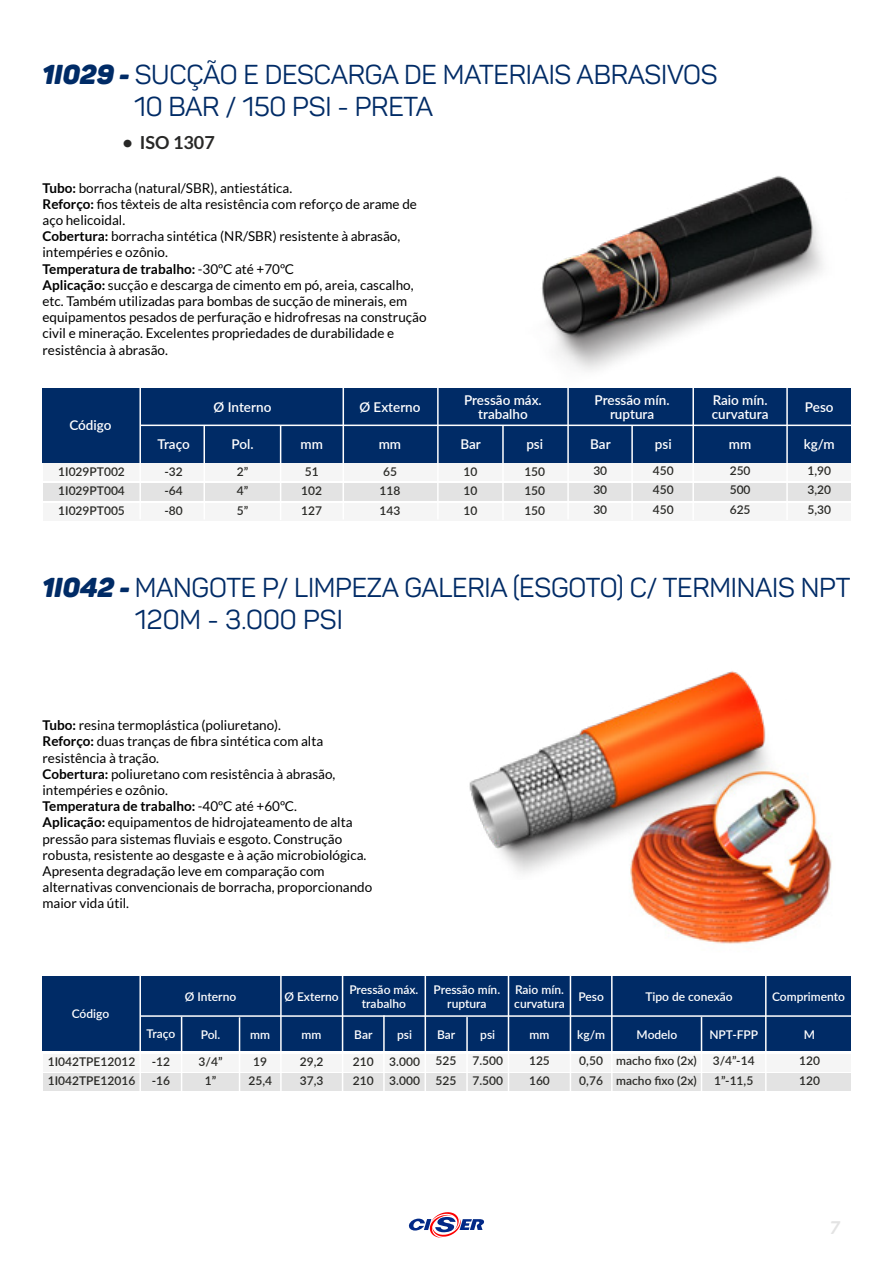
<style>
.page{position:relative;width:893px;height:1263px;background:#fff}
.page>*{position:absolute;margin:0;border:0;box-sizing:border-box;transform-origin:0 0}
.t1{font:27px/32.4px "Panton";letter-spacing:-.01em;color:#002b66}
.t2{font:700 18px "Lato";color:#282827}
.t3{font:italic 700 18px "Panton";color:#e3e3e3}
.t4{font:13.5px/16.2px "Lato";color:#000}
.t5{font:600 13.5px/13.5px "Lato";color:#fff;text-align:center}
.t6{font:600 12px/19.8px "Lato";color:#292926}
.t7{font:600 12px/13.5px "Lato";color:#fff;text-align:center}
.s1{font-family:"Panton Blackitalic Caps"}
.s2{font-weight:700}
</style>
<div class="page">
<svg style="left:408px;top:1212px;width:76px;height:26px"></svg>
<div style="left:43px;top:483px;width:808px;height:18px;background:#e3e3e3"></div>
<div style="left:43px;top:388px;width:808px;height:74px;background:#002b66"></div>
<hr style="left:786px;top:388px;width:2px;height:132px;background:#fff">
<hr style="left:203px;top:425px;width:2px;height:95px;background:#fff">
<hr style="left:141px;top:425px;width:710px;height:1px;background:#fff">
<hr style="left:343px;top:388px;width:1px;height:131px;background:#fff">
<hr style="left:280px;top:425px;width:1px;height:95px;background:#fff">
<hr style="left:139px;top:388px;width:2px;height:131px;background:#fff">
<hr style="left:437px;top:388px;width:2px;height:131px;background:#fff">
<hr style="left:502px;top:425px;width:2px;height:95px;background:#fff">
<hr style="left:567px;top:388px;width:2px;height:131px;background:#fff">
<hr style="left:631px;top:425px;width:2px;height:95px;background:#fff">
<hr style="left:692px;top:388px;width:2px;height:132px;background:#fff">
<img style="left:542px;top:176px;width:281px;height:194px">
<img style="left:631px;top:775px;width:201px;height:169px">
<img style="left:469px;top:671px;width:317px;height:208px">
<div style="left:43px;top:1073px;width:808px;height:17px;background:#e3e3e3"></div>
<div style="left:43px;top:976px;width:808px;height:75px;background:#002b66"></div>
<hr style="left:570px;top:970px;width:1px;height:131px;background:#fff">
<hr style="left:181px;top:1017px;width:1px;height:83px;background:#fff">
<hr style="left:141px;top:1015px;width:710px;height:2px;background:#fff">
<hr style="left:280px;top:963px;width:2px;height:139px;background:#fff">
<hr style="left:239px;top:1017px;width:1px;height:84px;background:#fff">
<hr style="left:139px;top:963px;width:2px;height:139px;background:#fff">
<hr style="left:342px;top:963px;width:1px;height:139px;background:#fff">
<hr style="left:383px;top:1015px;width:2px;height:84px;background:#fff">
<hr style="left:425px;top:963px;width:1px;height:139px;background:#fff">
<hr style="left:466px;top:1017px;width:2px;height:83px;background:#fff">
<hr style="left:508px;top:963px;width:1px;height:139px;background:#fff">
<hr style="left:701px;top:1017px;width:1px;height:83px;background:#fff">
<hr style="left:765px;top:973px;width:2px;height:138px;background:#fff">
<hr style="left:611px;top:970px;width:2px;height:131px;background:#fff">
<h1 class="t1" style="left:134px;top:58px;width:585px;text-indent:-92px"><span class="s1">1I029 -</span> SUCÇÃO E DESCARGA DE MATERIAIS ABRASIVOS<br>10 BAR / 150 PSI - PRETA</h1>
<h2 class="t2" style="left:122px;top:132px;width:94px">• ISO 1307</h2>
<p class="t4" style="left:43px;top:180px;width:385px"><span class="s2">Tubo:</span> borracha (natural/SBR), antiestática.<br><span class="s2">Reforço:</span> fios têxteis de alta resistência com reforço de arame de aço helicoidal.<br><span class="s2">Cobertura:</span> borracha sintética (NR/SBR) resistente à abrasão, intempéries e ozônio.<br><span class="s2">Temperatura de trabalho:</span> -30ºC até +70ºC<br><span class="s2">Aplicação:</span> sucção e descarga de cimento em pó, areia, cascalho, etc. Também utilizadas para bombas de sucção de minerais, em equipamentos pesados de perfuração e hidrofresas na construção civil e mineração. Excelentes propriedades de durabilidade e resistência à abrasão.</p>
<p class="t5" style="left:69px;top:418px;width:44px">Código</p>
<p class="t5" style="left:214px;top:400px;width:59px">Ø Interno</p>
<p class="t5" style="left:359px;top:400px;width:63px">Ø Externo</p>
<p class="t5" style="left:464px;top:393px;width:79px">Pressão máx. trabalho</p>
<p class="t5" style="left:595px;top:393px;width:76px">Pressão mín. ruptura</p>
<p class="t5" style="left:712px;top:393px;width:58px;text-align:left">Raio mín. curvatura</p>
<p class="t5" style="left:805px;top:400px;width:30px">Peso</p>
<p class="t5" style="left:157px;top:437px;width:34px">Traço</p>
<p class="t5" style="left:231px;top:437px;width:24px">Pol.</p>
<p class="t5" style="left:301px;top:437px;width:24px">mm</p>
<p class="t5" style="left:460px;top:437px;width:22px">Bar</p>
<p class="t5" style="left:526px;top:437px;width:18px">psi</p>
<p class="t5" style="left:729px;top:437px;width:24px">mm</p>
<p class="t5" style="left:804px;top:437px;width:33px">kg/m</p>
<p class="t5" style="left:590px;top:437px;width:22px">Bar</p>
<p class="t5" style="left:655px;top:437px;width:18px">psi</p>
<p class="t6" style="left:593px;top:460px;width:15px;text-align:justify">30<br>30<br>30</p>
<p class="t6" style="left:653px;top:460px;width:22px;text-align:justify">450<br>450<br>450</p>
<p class="t6" style="left:730px;top:460px;width:22px;text-align:justify">250<br>500<br>625</p>
<p class="t6" style="left:807px;top:460px;width:25px;text-align:justify">1,90<br>3,20<br>5,30</p>
<p class="t5" style="left:379px;top:437px;width:24px">mm</p>
<p class="t6" style="left:380px;top:461px;width:22px">65<br>118<br>143</p>
<p class="t6" style="left:463px;top:461px;width:15px;text-align:justify">10<br>10<br>10</p>
<p class="t6" style="left:524px;top:461px;width:22px;text-align:justify">150<br>150<br>150</p>
<p class="t6" style="left:58px;top:461px;width:68px;text-align:justify">1I029PT002<br>1I029PT004<br>1I029PT005</p>
<p class="t6" style="left:164px;top:461px;width:20px;text-align:justify">-32 -64 -80</p>
<p class="t6" style="left:237px;top:461px;width:13px;text-align:justify">2” 4” 5”</p>
<p class="t6" style="left:301px;top:461px;width:22px">51<br>102<br>127</p>
<h1 class="t1" style="left:135px;top:571px;width:717px;text-indent:-92px"><span class="s1">1I042 -</span> MANGOTE P/ LIMPEZA GALERIA (ESGOTO) C/ TERMINAIS NPT<br>120M - 3.000 PSI</h1>
<p class="t4" style="left:43px;top:717px;width:331px"><span class="s2">Tubo:</span> resina termoplástica (poliuretano).<br><span class="s2">Reforço:</span> duas tranças de fibra sintética com alta resistência à tração.<br><span class="s2">Cobertura:</span> poliuretano com resistência à abrasão, intempéries e ozônio.<br><span class="s2">Temperatura de trabalho:</span> -40ºC até +60ºC.<br><span class="s2">Aplicação:</span> equipamentos de hidrojateamento de alta pressão para sistemas fluviais e esgoto. Construção robusta, resistente ao desgaste e à ação microbiológica.<br>Apresenta degradação leve em comparação com alternativas convencionais de borracha, proporcionando maior vida útil.</p>
<p class="t7" style="left:72px;top:1007px;width:39px">Código</p>
<p class="t7" style="left:185px;top:989px;width:53px">Ø Interno</p>
<p class="t7" style="left:284px;top:989px;width:56px">Ø Externo</p>
<p class="t7" style="left:349px;top:982px;width:71px">Pressão máx. trabalho</p>
<p class="t7" style="left:434px;top:982px;width:68px">Pressão mín. ruptura</p>
<p class="t7" style="left:514px;top:982px;width:52px;text-align:left">Raio mín. curvatura</p>
<p class="t7" style="left:578px;top:989px;width:27px">Peso</p>
<p class="t7" style="left:147px;top:1027px;width:30px">Traço</p>
<p class="t7" style="left:201px;top:1027px;width:21px">Pol.</p>
<p class="t7" style="left:250px;top:1027px;width:21px">mm</p>
<p class="t7" style="left:354px;top:1027px;width:20px">Bar</p>
<p class="t7" style="left:397px;top:1027px;width:16px">psi</p>
<p class="t7" style="left:529px;top:1027px;width:21px">mm</p>
<p class="t7" style="left:577px;top:1027px;width:29px">kg/m</p>
<p class="t7" style="left:437px;top:1027px;width:20px">Bar</p>
<p class="t7" style="left:480px;top:1027px;width:16px">psi</p>
<p class="t6" style="left:436px;top:1050px;width:22px">525<br>525</p>
<p class="t6" style="left:472px;top:1050px;width:32px">7.500<br>7.500</p>
<p class="t6" style="left:529px;top:1050px;width:22px">125<br>160</p>
<p class="t6" style="left:579px;top:1050px;width:25px">0,50<br>0,76</p>
<p class="t7" style="left:302px;top:1027px;width:21px">mm</p>
<p class="t6" style="left:300px;top:1051px;width:25px">29,2<br>37,3</p>
<p class="t6" style="left:353px;top:1051px;width:22px">210<br>210</p>
<p class="t6" style="left:389px;top:1051px;width:32px">3.000<br>3.000</p>
<p class="t6" style="left:48px;top:1051px;width:89px">1I042TPE12012<br>1I042TPE12016</p>
<p class="t6" style="left:152px;top:1051px;width:20px">-12 -16</p>
<p class="t6" style="left:199px;top:1051px;width:25px;text-align:center">3/4”<br>1”</p>
<p class="t6" style="left:248px;top:1051px;width:25px;text-align:center">19<br>25,4</p>
<p class="t7" style="left:645px;top:989px;width:89px">Tipo de conexão</p>
<p class="t7" style="left:772px;top:989px;width:75px">Comprimento</p>
<p class="t7" style="left:637px;top:1027px;width:42px">Modelo</p>
<p class="t7" style="left:709px;top:1027px;width:50px">NPT-FPP</p>
<p class="t7" style="left:804px;top:1027px;width:13px">M</p>
<p class="t6" style="left:616px;top:1050px;width:82px">macho fixo (2x) macho fixo (2x)</p>
<p class="t6" style="left:713px;top:1050px;width:43px">3/4”-14<br>1”-11,5</p>
<p class="t6" style="left:799px;top:1050px;width:22px">120<br>120</p>
<h2 class="t3" style="left:829px;top:1216px;width:11px">7</h2>
</div>
